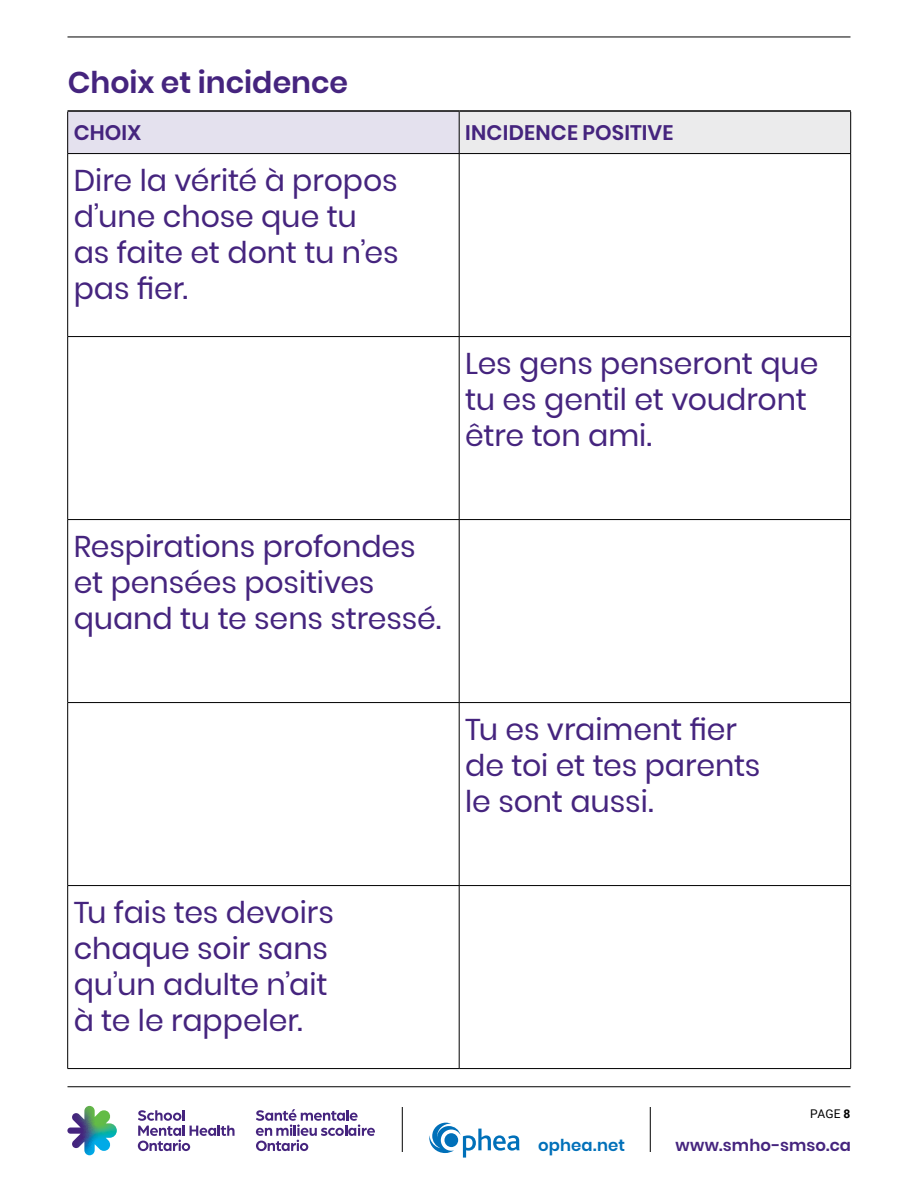
<style>
.page{position:relative;width:918px;height:1188px;background:#fff}
.page>*{position:absolute;margin:0;border:0;box-sizing:border-box;transform-origin:0 0}
.t1{font:30px/36px "Poppins";color:#45247e}
.H2_SubHead_Cirric_24{font:600 30px "Poppins";color:#45247e}
.H2_Subtitle_Purple{font:600 21px "Poppins";letter-spacing:.005em;color:#45247e}
.ToC_-_Secondary{font:600 16.5px "Poppins";letter-spacing:.005em;color:#45247e}
.t2{font:600 16.5px "Poppins";letter-spacing:.005em;color:#0070b9}
.t3{font:12px "Roboto";color:#000}
.s1{font-weight:700}
</style>
<div class="page">
<hr style="left:68px;top:37px;width:782px;height:1px;background:#000">
<hr style="left:68px;top:1086px;width:782px;height:1px;background:#000">
<svg style="left:67px;top:1106px;width:50px;height:49px"></svg>
<svg style="left:256px;top:1109px;width:119px;height:42px"></svg>
<svg style="left:138px;top:1110px;width:97px;height:41px"></svg>
<svg style="left:429px;top:1123px;width:91px;height:35px"></svg>
<hr style="left:402px;top:1107px;width:1px;height:45px;background:#000">
<hr style="left:650px;top:1107px;width:1px;height:45px;background:#000">
<div style="left:68px;top:111px;width:391px;height:43px;background:#e4e1ee"></div>
<div style="left:459px;top:111px;width:392px;height:43px;background:#ebebec"></div>
<hr style="left:68px;top:110px;width:391px;height:2px;background:#000">
<hr style="left:459px;top:110px;width:392px;height:2px;background:#000">
<hr style="left:67px;top:112px;width:1px;height:41px;background:#000">
<hr style="left:459px;top:112px;width:1px;height:41px;background:#000">
<hr style="left:850px;top:112px;width:1px;height:41px;background:#000">
<hr style="left:68px;top:153px;width:391px;height:1px;background:#000">
<hr style="left:67px;top:154px;width:1px;height:182px;background:#000">
<hr style="left:459px;top:153px;width:392px;height:1px;background:#000">
<hr style="left:459px;top:154px;width:1px;height:182px;background:#000">
<hr style="left:850px;top:154px;width:1px;height:182px;background:#000">
<hr style="left:68px;top:336px;width:391px;height:1px;background:#000">
<hr style="left:67px;top:337px;width:1px;height:182px;background:#000">
<hr style="left:459px;top:336px;width:392px;height:1px;background:#000">
<hr style="left:459px;top:337px;width:1px;height:182px;background:#000">
<hr style="left:850px;top:337px;width:1px;height:182px;background:#000">
<hr style="left:68px;top:519px;width:391px;height:1px;background:#000">
<hr style="left:67px;top:520px;width:1px;height:182px;background:#000">
<hr style="left:459px;top:519px;width:392px;height:1px;background:#000">
<hr style="left:459px;top:520px;width:1px;height:182px;background:#000">
<hr style="left:850px;top:520px;width:1px;height:182px;background:#000">
<hr style="left:68px;top:702px;width:391px;height:1px;background:#000">
<hr style="left:67px;top:703px;width:1px;height:182px;background:#000">
<hr style="left:459px;top:702px;width:392px;height:1px;background:#000">
<hr style="left:459px;top:703px;width:1px;height:182px;background:#000">
<hr style="left:850px;top:703px;width:1px;height:182px;background:#000">
<hr style="left:68px;top:885px;width:391px;height:1px;background:#000">
<hr style="left:67px;top:886px;width:1px;height:182px;background:#000">
<hr style="left:459px;top:885px;width:392px;height:1px;background:#000">
<hr style="left:459px;top:886px;width:1px;height:182px;background:#000">
<hr style="left:850px;top:886px;width:1px;height:182px;background:#000">
<hr style="left:68px;top:1068px;width:391px;height:1px;background:#000">
<hr style="left:459px;top:1068px;width:392px;height:1px;background:#000">
<p class="H2_SubHead_Cirric_24" style="left:68px;top:65px;width:282px">Choix et incidence</p>
<p class="H2_Subtitle_Purple" style="left:74px;top:120px;width:69px">CHOIX</p>
<p class="H2_Subtitle_Purple" style="left:465px;top:120px;width:210px">INCIDENCE POSITIVE</p>
<p class="t1" style="left:74px;top:163px;width:326px">Dire la vérité à propos d’une chose que tu as faite et dont tu n’es pas fier.</p>
<p class="t1" style="left:465px;top:346px;width:355px">Les gens penseront que tu es gentil et voudront être ton ami.</p>
<p class="t1" style="left:74px;top:529px;width:369px">Respirations profondes et pensées positives quand tu te sens stressé.</p>
<p class="t1" style="left:465px;top:712px;width:297px">Tu es vraiment fier de toi et tes parents le sont aussi.</p>
<p class="t1" style="left:74px;top:895px;width:262px">Tu fais tes devoirs chaque soir sans qu’un adulte n’ait à te le rappeler.</p>
<p class="t3" style="left:810px;top:1105px;width:42px">PAGE <span class="s1">8</span></p>
<p class="t2" style="left:538px;top:1135px;width:88px">ophea.net</p>
<p class="ToC_-_Secondary" style="left:675px;top:1135px;width:177px">www.smho-smso.ca</p>
</div>
